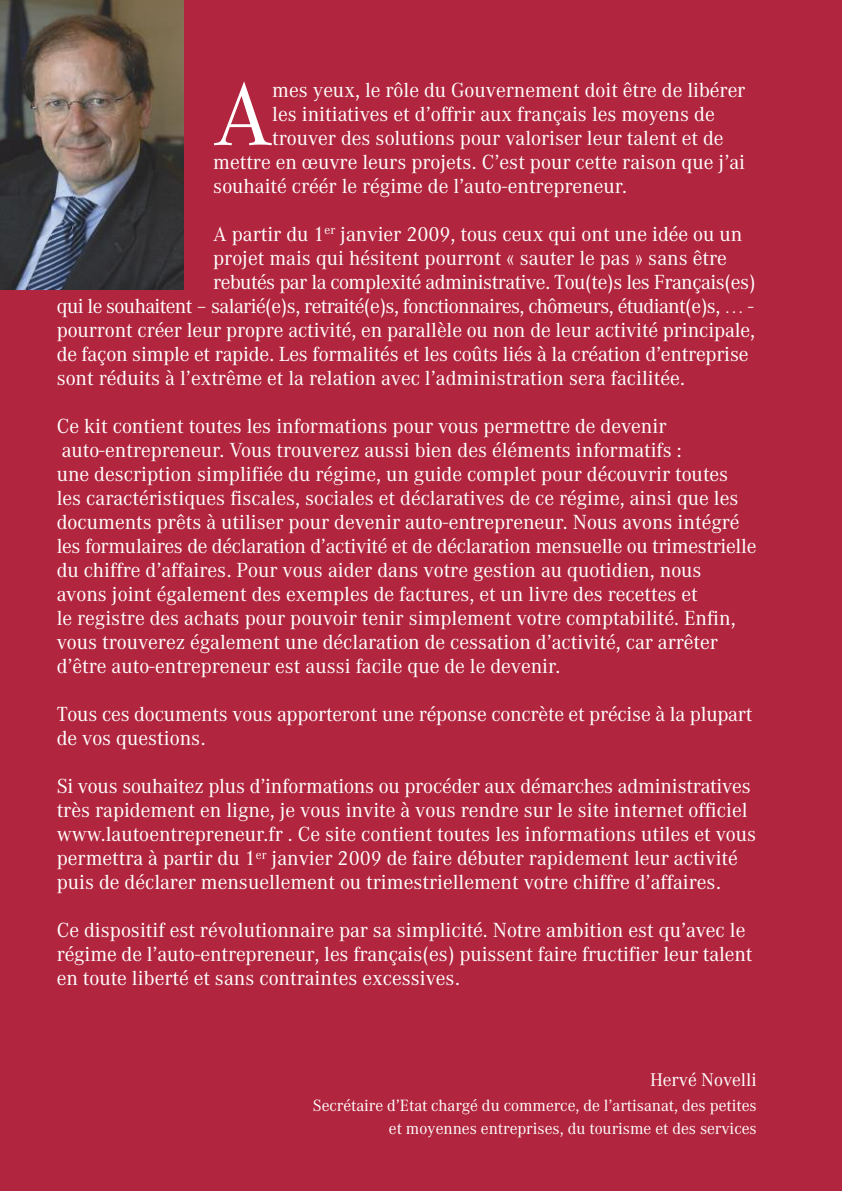
<style>
.page{position:relative;width:842px;height:1191px;background:#b2253e}
.page>*{position:absolute;margin:0;border:0;box-sizing:border-box;transform-origin:0 0}
.t1{font:87.4px "Corporate ABQ";color:#fff}
.t2{font:20px/24px "Corporate ABQ";color:#fff}
.t3{font:20px "Corporate ABQ";letter-spacing:-.03em;color:#fff}
.t4{font:20px "Corporate ABQ";letter-spacing:-.025em;color:#fff}
.t5{font:18px "Corporate ABQ";color:#fff}
.t6{font:16px/23.6px "Corporate ABQ";color:#fff;text-align:right}
</style>
<div class="page">
<img style="left:0;top:0;width:183px;height:289px">
<h1 class="t1" style="left:213px;top:66px;width:61px">A</h1>
<p class="t2" style="left:272px;top:78px;width:475px">mes yeux, le rôle du Gouvernement doit être de libérer</p>
<p class="t2" style="left:272px;top:102px;width:444px">les initiatives et d’offrir aux français les moyens de</p>
<p class="t2" style="left:272px;top:126px;width:453px">trouver des solutions pour valoriser leur talent et de</p>
<p class="t2" style="left:213px;top:150px;width:533px">mettre en œuvre leurs projets. C’est pour cette raison que j’ai</p>
<p class="t2" style="left:213px;top:174px;width:415px">souhaité créér le régime de l’auto-entrepreneur.</p>
<p class="t2" style="left:213px;top:222px;width:530px">A partir du 1<sup>er</sup> janvier 2009, tous ceux qui ont une idée ou un</p>
<p class="t2" style="left:213px;top:246px;width:515px">projet mais qui hésitent pourront « sauter le pas » sans être</p>
<p class="t4" style="left:213px;top:271px;width:544px">rebutés par la complexité administrative. Tou(te)s les Français(es)</p>
<p class="t3" style="left:57px;top:295px;width:698px">qui le souhaitent – salarié(e)s, retraité(e)s, fonctionnaires, chômeurs, étudiant(e)s, … -</p>
<p class="t2" style="left:57px;top:318px;width:700px">pourront créer leur propre activité, en parallèle ou non de leur activité principale,</p>
<p class="t2" style="left:57px;top:342px;width:693px">de façon simple et rapide. Les formalités et les coûts liés à la création d’entreprise</p>
<p class="t2" style="left:57px;top:366px;width:630px">sont réduits à l’extrême et la relation avec l’administration sera facilitée.</p>
<p class="t2" style="left:57px;top:414px;width:701px">Ce kit contient toutes les informations pour vous permettre de devenir auto-entrepreneur. Vous trouverez aussi bien des éléments informatifs :<br>une description simplifiée du régime, un guide complet pour découvrir toutes les caractéristiques fiscales, sociales et déclaratives de ce régime, ainsi que les documents prêts à utiliser pour devenir auto-entrepreneur. Nous avons intégré les formulaires de déclaration d’activité et de déclaration mensuelle ou trimestrielle du chiffre d’affaires. Pour vous aider dans votre gestion au quotidien, nous avons joint également des exemples de factures, et un livre des recettes et<br>le registre des achats pour pouvoir tenir simplement votre comptabilité. Enfin, vous trouverez également une déclaration de cessation d’activité, car arrêter d’être auto-entrepreneur est aussi facile que de le devenir.</p>
<p class="t2" style="left:57px;top:702px;width:697px">Tous ces documents vous apporteront une réponse concrète et précise à la plupart de vos questions.</p>
<p class="t2" style="left:57px;top:774px;width:701px">Si vous souhaitez plus d’informations ou procéder aux démarches administratives très rapidement en ligne, je vous invite à vous rendre sur le site internet officiel www.lautoentrepreneur.fr . Ce site contient toutes les informations utiles et vous permettra à partir du 1<sup>er</sup> janvier 2009 de faire débuter rapidement leur activité puis de déclarer mensuellement ou trimestriellement votre chiffre d’affaires.</p>
<p class="t2" style="left:57px;top:918px;width:697px">Ce dispositif est révolutionnaire par sa simplicité. Notre ambition est qu’avec le régime de l’auto-entrepreneur, les français(es) puissent faire fructifier leur talent en toute liberté et sans contraintes excessives.</p>
<p class="t5" style="left:650px;top:1069px;width:108px">Hervé Novelli</p>
<p class="t6" style="left:313px;top:1093px;width:445px">Secrétaire d’Etat chargé du commerce, de l’artisanat, des petites et moyennes entreprises, du tourisme et des services</p>
</div>
